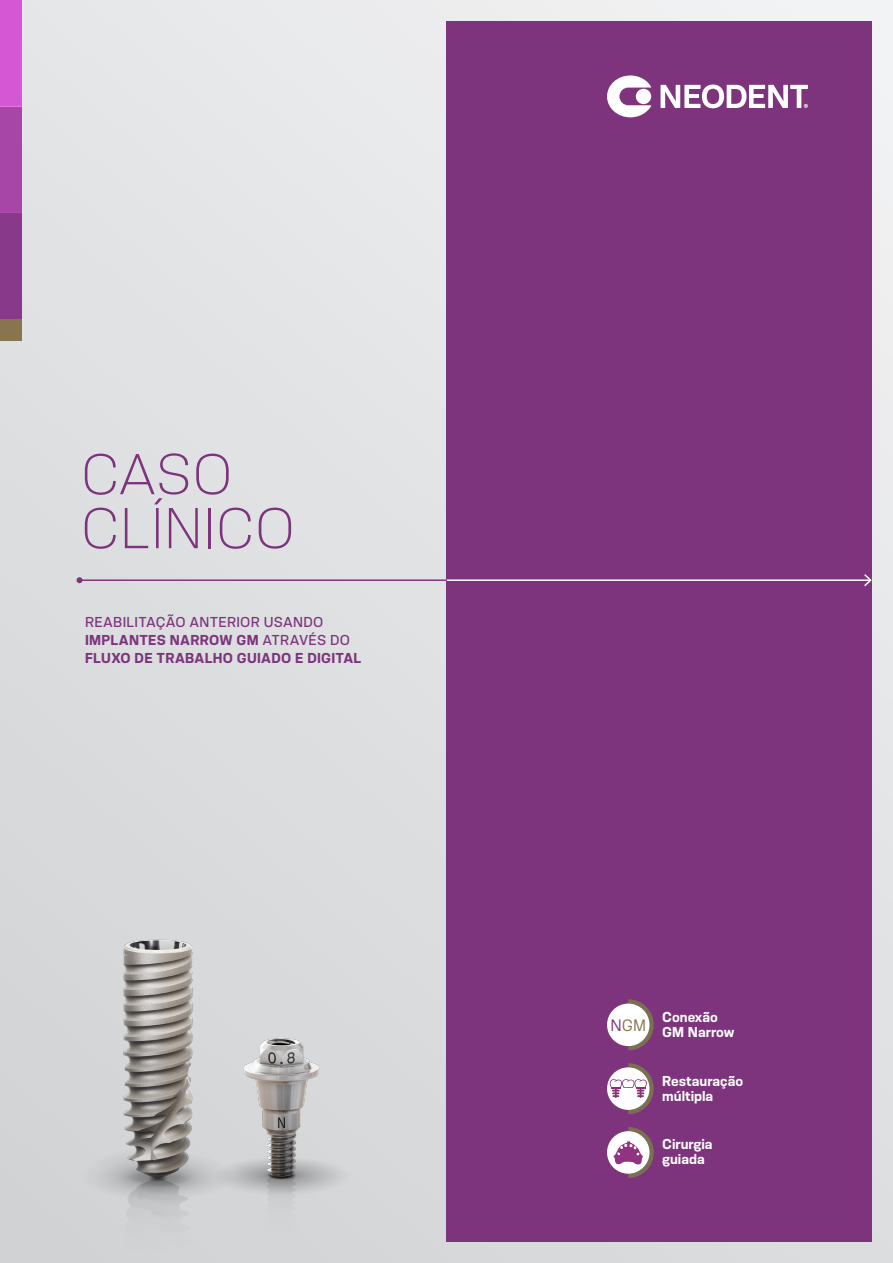
<style>
.page{position:relative;width:893px;height:1263px;background:#fff}
.page>*{position:absolute;margin:0;border:0;box-sizing:border-box;transform-origin:0 0}
.t1{font:300 54px/54px "Konsens";color:#7d347d}
.t2{font:15.45px "Konsens";color:#897450}
.t3{font:700 13.5px/18px "Konsens";letter-spacing:.02em;color:#7d347d}
.t4{font:700 13.5px/15px "Konsens";color:#fff}
.s1{font-weight:500}
.s2{color:#823475}
</style>
<div class="page">
<div style="left:0;top:0;width:893px;height:1263px;background:linear-gradient(to right,#dedfe1,#e8e9ea)"></div>
<div style="left:0;top:319px;width:21px;height:21px;background:#897450"></div>
<div style="left:0;top:0;width:21px;height:106px;background:#d458d4"></div>
<div style="left:0;top:106px;width:21px;height:107px;background:#a846a8"></div>
<div style="left:0;top:213px;width:21px;height:106px;background:#893989"></div>
<div style="left:446px;top:21px;width:426px;height:1221px;background:#7d347d"></div>
<hr style="left:446px;top:579px;width:425px;height:2px;background:#fff">
<svg style="left:862px;top:574px;width:10px;height:13px"></svg>
<hr style="left:80px;top:579px;width:366px;height:2px;background:#7d347d">
<svg style="left:77px;top:577px;width:5px;height:6px"></svg>
<svg style="left:607px;top:75px;width:44px;height:42px"></svg>
<div style="left:636px;top:89px;width:15px;height:15px;background:#fff;border-radius:50%"></div>
<svg style="left:661px;top:85px;width:147px;height:23px"></svg>
<svg style="left:628px;top:999px;width:26px;height:51px"></svg>
<div style="left:607px;top:1003px;width:42px;height:43px;background:#fff;border-radius:50%"></div>
<div style="left:607px;top:1067px;width:42px;height:43px;background:#fff;border-radius:50%"></div>
<div style="left:607px;top:1131px;width:42px;height:43px;background:#fff;border-radius:50%"></div>
<svg style="left:609px;top:1063px;width:45px;height:51px"></svg>
<svg style="left:613px;top:1127px;width:41px;height:51px"></svg>
<img style="left:81px;top:745px;width:401px;height:518px">
<p class="t1" style="left:81px;top:446px;width:216px">CASO<br>CLÍNICO</p>
<p class="t3" style="left:85px;top:613px;width:278px"><span class="s1">REABILITAÇÃO ANTERIOR USANDO<br></span>IMPLANTES NARROW GM <span class="s1">ATRAVÉS DO<br></span>FLUXO DE TRABALHO GUIADO E DIGITAL</p>
<p class="t2" style="left:610px;top:1015px;width:37px"><span class="s2">N</span>GM</p>
<p class="t4" style="left:662px;top:1009px;width:74px">Conexão<br>GM Narrow</p>
<p class="t4" style="left:662px;top:1072px;width:82px">Restauração múltipla</p>
<p class="t4" style="left:662px;top:1136px;width:52px">Cirurgia</p>
<p class="t4" style="left:662px;top:1151px;width:44px">guiada</p>
</div>
